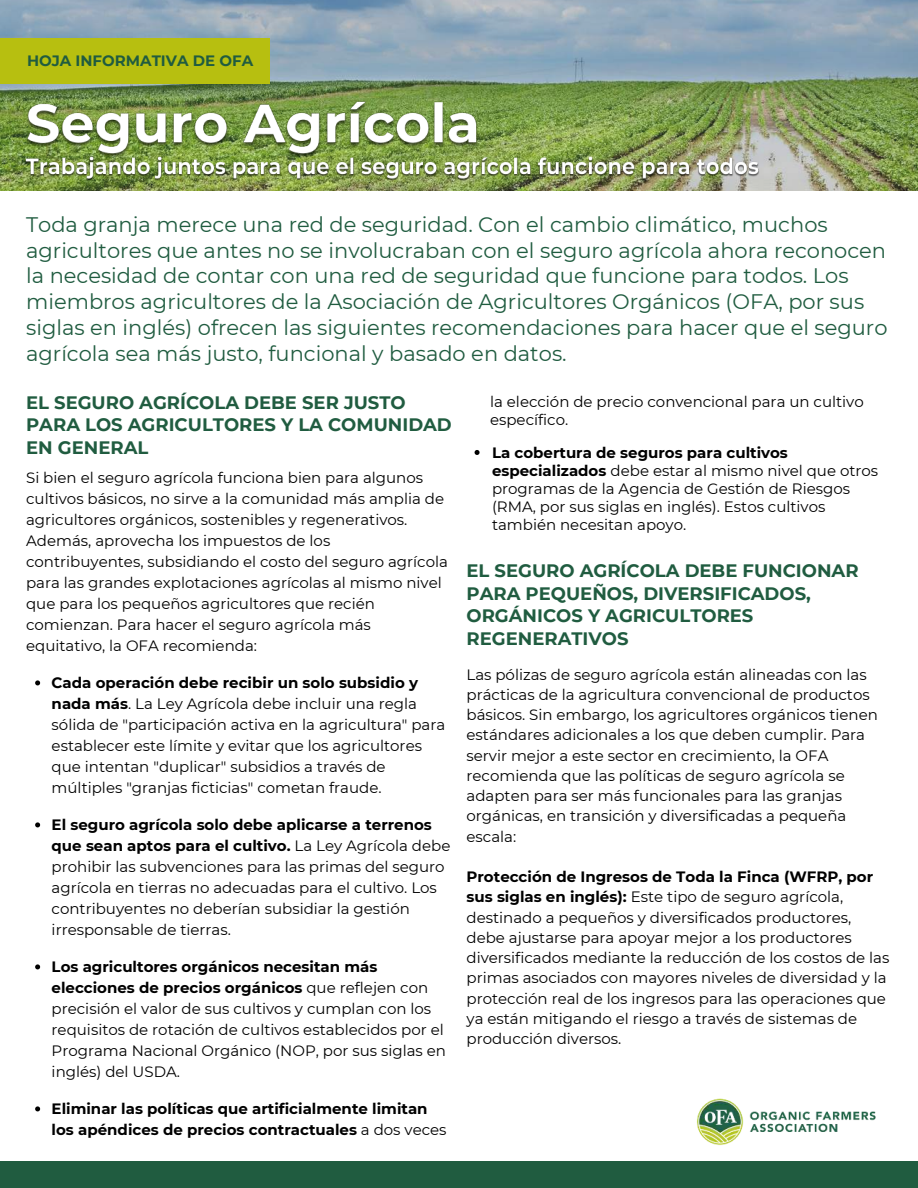
<style>
.page{position:relative;width:918px;height:1188px;background:#fff}
.page>*{position:absolute;margin:0;border:0;box-sizing:border-box;transform-origin:0 0}
.t1{font:21px/25.8px "Montserrat";color:#205c40}
.t2{font:700 18px/22.5px "Montserrat";color:#205c40}
.t3{font:15px/21px "Montserrat";color:#000}
.t4{font:700 15px/21px "Montserrat";color:#000}
.t5{font:700 15px "Montserrat";color:#205c40}
.s1{font-weight:700}
.s2{font-weight:400}
</style>
<div class="page">
<img style="left:0;top:0;width:918px;height:191px">
<div style="left:0;top:38px;width:270px;height:46px;background:#b7bf10"></div>
<div style="left:0;top:1161px;width:918px;height:27px;background:#205c40"></div>
<img style="left:697px;top:1098px;width:179px;height:47px">
<svg style="left:35px;top:680px;width:5px;height:5px"></svg>
<svg style="left:35px;top:822px;width:5px;height:5px"></svg>
<svg style="left:35px;top:964px;width:5px;height:5px"></svg>
<svg style="left:35px;top:1106px;width:5px;height:5px"></svg>
<img style="left:22px;top:91px;width:459px;height:71px">
<img style="left:23px;top:153px;width:738px;height:30px">
<svg style="left:475px;top:450px;width:5px;height:5px"></svg>
<p class="t5" style="left:27px;top:50px;width:228px">HOJA INFORMATIVA DE OFA</p>
<p class="t1" style="left:26px;top:211px;width:863px">Toda granja merece una red de seguridad. Con el cambio climático, muchos agricultores que antes no se involucraban con el seguro agrícola ahora reconocen la necesidad de contar con una red de seguridad que funcione para todos. Los miembros agricultores de la Asociación de Agricultores Orgánicos (OFA, por sus siglas en inglés) ofrecen las siguientes recomendaciones para hacer que el seguro agrícola sea más justo, funcional y basado en datos.</p>
<p class="t3" style="left:490px;top:392px;width:375px;line-height:18px">la elección de precio convencional para un cultivo específico.</p>
<p class="t3" style="left:492px;top:443px;width:388px;line-height:18px"><span class="s1">La cobertura de seguros para cultivos especializados</span> debe estar al mismo nivel que otros programas de la Agencia de Gestión de Riesgos (RMA, por sus siglas en inglés). Estos cultivos también necesitan apoyo.</p>
<p class="t2" style="left:26px;top:390px;width:427px">EL SEGURO AGRÍCOLA DEBE SER JUSTO<br>PARA LOS AGRICULTORES Y LA COMUNIDAD<br>EN GENERAL</p>
<p class="t3" style="left:26px;top:467px;width:423px">Si bien el seguro agrícola funciona bien para algunos cultivos básicos, no sirve a la comunidad más amplia de agricultores orgánicos, sostenibles y regenerativos.<br>Además, aprovecha los impuestos de los contribuyentes, subsidiando el costo del seguro agrícola para las grandes explotaciones agrícolas al mismo nivel que para los pequeños agricultores que recién comienzan. Para hacer el seguro agrícola más equitativo, la OFA recomienda:</p>
<p class="t3" style="left:52px;top:672px;width:395px"><span class="s1">Cada operación debe recibir un solo subsidio y nada más</span>. La Ley Agrícola debe incluir una regla sólida de "participación activa en la agricultura" para establecer este límite y evitar que los agricultores que intentan "duplicar" subsidios a través de múltiples "granjas ficticias" cometan fraude.</p>
<p class="t3" style="left:52px;top:814px;width:400px"><span class="s1">El seguro agrícola solo debe aplicarse a terrenos que sean aptos para el cultivo.</span> La Ley Agrícola debe prohibir las subvenciones para las primas del seguro agrícola en tierras no adecuadas para el cultivo. Los contribuyentes no deberían subsidiar la gestión irresponsable de tierras.</p>
<p class="t3" style="left:52px;top:956px;width:396px"><span class="s1">Los agricultores orgánicos necesitan más elecciones de precios orgánicos</span> que reflejen con precisión el valor de sus cultivos y cumplan con los requisitos de rotación de cultivos establecidos por el Programa Nacional Orgánico (NOP, por sus siglas en inglés) del USDA.</p>
<p class="t4" style="left:52px;top:1098px;width:396px">Eliminar las políticas que artificialmente limitan los apéndices de precios contractuales <span class="s2">a dos veces</span></p>
<p class="t2" style="left:467px;top:558px;width:394px">EL SEGURO AGRÍCOLA DEBE FUNCIONAR<br>PARA PEQUEÑOS, DIVERSIFICADOS,<br>ORGÁNICOS Y AGRICULTORES<br>REGENERATIVOS</p>
<p class="t3" style="left:467px;top:664px;width:413px;line-height:20.2px">Las pólizas de seguro agrícola están alineadas con las prácticas de la agricultura convencional de productos básicos. Sin embargo, los agricultores orgánicos tienen estándares adicionales a los que deben cumplir. Para servir mejor a este sector en crecimiento, la OFA recomienda que las políticas de seguro agrícola se adapten para ser más funcionales para las granjas orgánicas, en transición y diversificadas a pequeña escala:</p>
<p class="t3" style="left:467px;top:866px;width:424px;line-height:20.2px"><span class="s1">Protección de Ingresos de Toda la Finca (WFRP, por sus siglas en inglés):</span> Este tipo de seguro agrícola, destinado a pequeños y diversificados productores, debe ajustarse para apoyar mejor a los productores diversificados mediante la reducción de los costos de las primas asociados con mayores niveles de diversidad y la protección real de los ingresos para las operaciones que ya están mitigando el riesgo a través de sistemas de producción diversos.</p>
</div>
